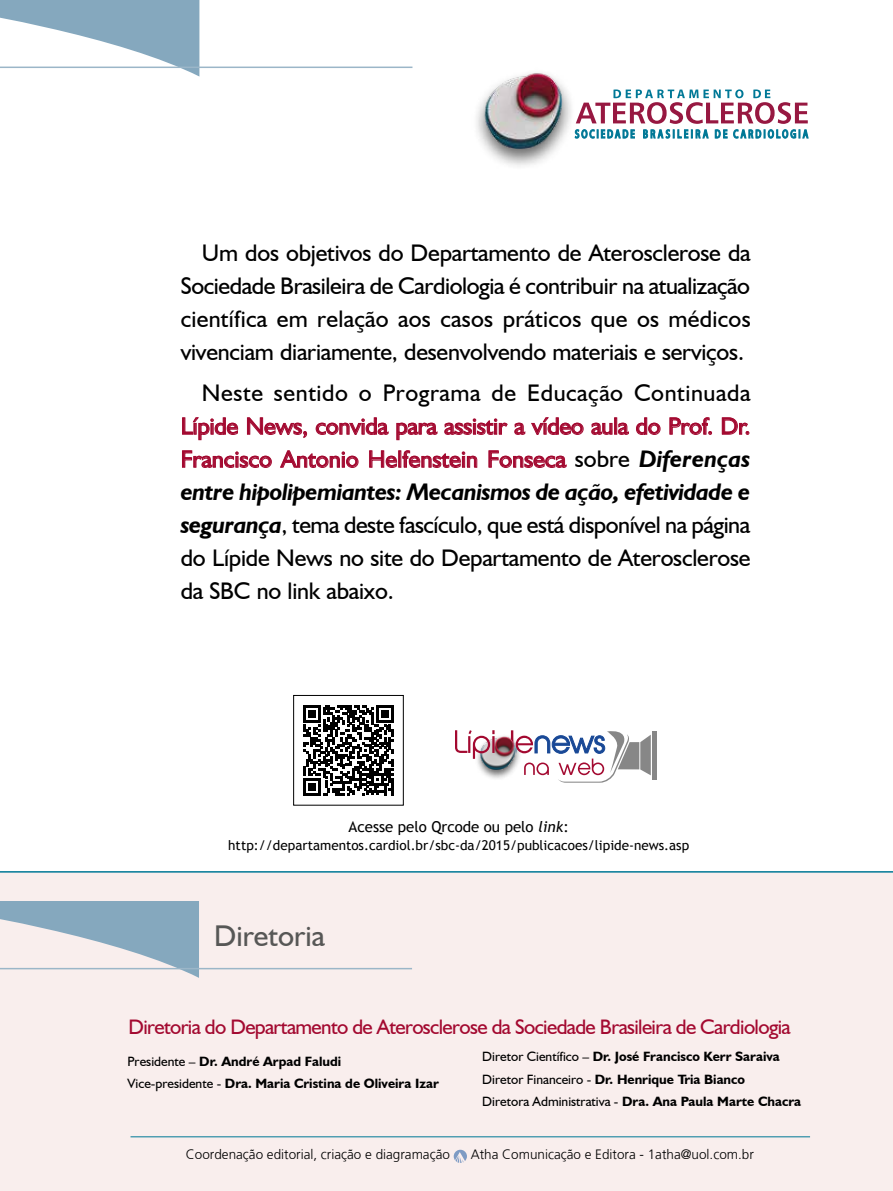
<style>
.page{position:relative;width:893px;height:1191px;background:#fff}
.page>*{position:absolute;margin:0;border:0;box-sizing:border-box;transform-origin:0 0}
.t1{font:30px "Humanist 521 BT";color:#575756}
.t2{font:24px/33px "Humanist 521 BT";letter-spacing:-.01em;color:#000;text-align:justify}
.t3{font:24px "Humanist 521 BT";letter-spacing:.025em;color:#000}
.t4{font:21px "Humanist 521 BT";letter-spacing:-.03em;color:#a30930}
.t5{font:15px "Trebuchet MS";color:#000}
.t6{font:700 13.5px/22.5px "Humanist 521 BT";color:#000}
.t7{font:300 13.5px "Frutiger";color:#000}
.t8{font:13.5px "Trebuchet MS";color:#000}
.s1{color:#a30930}
.s2{font-weight:700;font-style:italic}
.s3{font-style:italic}
.s4{font-weight:400}
</style>
<div class="page">
<svg style="left:0;top:0;width:199px;height:77px"></svg>
<hr style="left:0;top:67px;width:412px;height:1px;background:#9bb6c8">
<div style="left:0;top:872px;width:893px;height:319px;background:#f9eeed"></div>
<hr style="left:0;top:871px;width:893px;height:1px;background:#007896">
<hr style="left:131px;top:1136px;width:679px;height:1px;background:#007896">
<svg style="left:454px;top:1149px;width:13px;height:14px"></svg>
<svg style="left:576px;top:89px;width:232px;height:49px"></svg>
<div style="left:471px;top:68px;width:105px;height:103px;background:#000;opacity:.6"></div>
<img style="left:482px;top:70px;width:83px;height:79px">
<svg style="left:0;top:901px;width:199px;height:77px"></svg>
<hr style="left:0;top:968px;width:412px;height:1px;background:#9bb6c8">
<svg style="left:303px;top:705px;width:91px;height:90px"></svg>
<hr style="left:391px;top:778px;width:3px;height:17px;background:#000">
<div style="left:293px;top:695px;width:111px;height:110px;border:1px solid #000"></div>
<div style="left:652px;top:731px;width:5px;height:49px;background:#878787"></div>
<svg style="left:455px;top:730px;width:196px;height:52px"></svg>
<svg style="left:182px;top:417px;width:56px;height:23px"></svg>
<svg style="left:247px;top:417px;width:60px;height:21px"></svg>
<svg style="left:316px;top:417px;width:72px;height:18px"></svg>
<svg style="left:396px;top:423px;width:41px;height:17px"></svg>
<svg style="left:445px;top:419px;width:62px;height:16px"></svg>
<svg style="left:515px;top:423px;width:10px;height:12px"></svg>
<svg style="left:531px;top:417px;width:52px;height:18px"></svg>
<svg style="left:591px;top:423px;width:21px;height:12px"></svg>
<div style="left:614px;top:418px;width:3px;height:16px;border:1px solid #a30930"></div>
<svg style="left:618px;top:423px;width:11px;height:12px"></svg>
<svg style="left:636px;top:417px;width:24px;height:18px"></svg>
<svg style="left:670px;top:417px;width:42px;height:18px"></svg>
<svg style="left:722px;top:417px;width:27px;height:18px"></svg>
<svg style="left:182px;top:450px;width:90px;height:18px"></svg>
<svg style="left:280px;top:450px;width:78px;height:18px"></svg>
<svg style="left:369px;top:450px;width:108px;height:18px"></svg>
<svg style="left:489px;top:450px;width:77px;height:18px"></svg>
<p class="t2" style="left:181px;top:235px;width:571px;text-indent:21px">Um dos objetivos do Departamento de Aterosclerose da Sociedade Brasileira de Cardiologia é contribuir na atualização científica em relação aos casos práticos que os médicos vivenciam diariamente, desenvolvendo materiais e serviços.</p>
<p class="t3" style="left:202px;top:378px;width:550px">Neste sentido o Programa de Educação Continuada</p>
<p class="t2" style="left:181px;top:409px;width:571px"><span class="s1">Lípide News, convida para assistir a vídeo aula do Prof. Dr.<br>Francisco Antonio Helfenstein Fonseca</span> sobre <span class="s2">Diferenças entre hipolipemiantes: Mecanismos de ação, efetividade e segurança</span>, tema deste fascículo, que está disponível na página do Lípide News no site do Departamento de Aterosclerose da SBC no link abaixo.</p>
<p class="t5" style="left:349px;top:817px;width:222px">Acesse pelo Qrcode ou pelo <span class="s3">link</span>:</p>
<p class="t8" style="left:228px;top:837px;width:462px">http://departamentos.cardiol.br/sbc-da/2015/publicacoes/lipide-news.asp</p>
<p class="t1" style="left:214px;top:917px;width:112px">Diretoria</p>
<p class="t4" style="left:128px;top:1014px;width:664px">Diretoria do Departamento de Aterosclerose da Sociedade Brasileira de Cardiologia</p>
<p class="t6" style="left:128px;top:1049px;width:313px"><span class="s4">Presidente –</span> Dr. André Arpad Faludi<br><span class="s4">Vice-presidente -</span> Dra. Maria Cristina de Oliveira Izar</p>
<p class="t6" style="left:482px;top:1045px;width:320px"><span class="s4">Diretor Científico –</span> Dr. José Francisco Kerr Saraiva<br><span class="s4">Diretor Financeiro -</span> Dr. Henrique Tria Bianco<br><span class="s4">Diretora Administrativa -</span> Dra. Ana Paula Marte Chacra</p>
<p class="t7" style="left:186px;top:1146px;width:266px">Coordenação editorial, criação e diagramação</p>
<p class="t7" style="left:471px;top:1146px;width:285px">Atha Comunicação e Editora - 1atha@uol.com.br</p>
</div>
